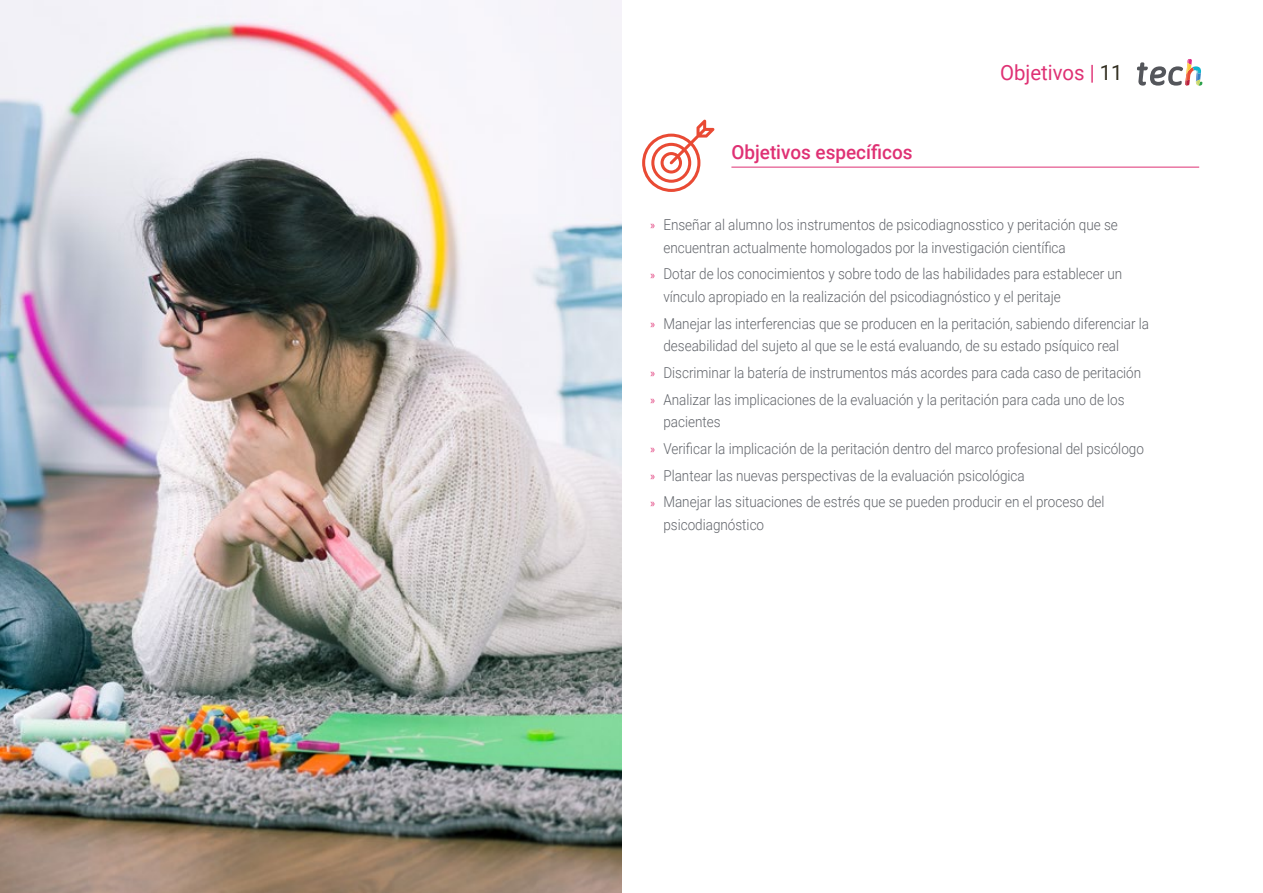
<style>
.page{position:relative;width:1263px;height:893px;background:#fff}
.page>*{position:absolute;margin:0;border:0;box-sizing:border-box;transform-origin:0 0}
.t1{font:21px "Roboto";color:#df3174}
.t2{font:500 19.5px "Roboto";color:#df3174}
.t3{font:300 15px/26.7px "Roboto";color:#61646a;scale:.9 1}
.s1{color:#312e20}
.s2{font-family:"Myriad Pro";font-weight:400;font-size:12px;color:#df3174}
</style>
<div class="page">
<hr style="left:731px;top:167px;width:468px;height:1px;background:#df3174">
<svg style="left:642px;top:120px;width:72px;height:72px"></svg>
<img style="left:0;top:0;width:622px;height:893px">
<svg style="left:1137px;top:59px;width:65px;height:27px"></svg>
<h2 class="t2" style="left:731px;top:138px;width:183px">Objetivos específicos</h2>
<h1 class="t1" style="left:1000px;top:57px;width:124px">Objetivos | <span class="s1">11</span></h1>
<p class="t3" style="left:663px;top:213px;width:506px;line-height:22.5px;text-indent:-13px"><span class="s2">»</span> Enseñar al alumno los instrumentos de psicodiagnosstico y peritación que se encuentran actualmente homologados por la investigación científica</p>
<p class="t3" style="left:663px;top:262px;width:511px;line-height:22.5px;text-indent:-13px"><span class="s2">»</span> Dotar de los conocimientos y sobre todo de las habilidades para establecer un vínculo apropiado en la realización del psicodiagnóstico y el peritaje</p>
<p class="t3" style="left:663px;top:311px;width:541px;line-height:22.5px;text-indent:-13px"><span class="s2">»</span> Manejar las interferencias que se producen en la peritación, sabiendo diferenciar la deseabilidad del sujeto al que se le está evaluando, de su estado psíquico real</p>
<p class="t3" style="left:651px;top:359px;width:547px"><span class="s2">»</span> Discriminar la batería de instrumentos más acordes para cada caso de peritación <span class="s2">»</span> Analizar las implicaciones de la evaluación y la peritación para cada uno de los</p>
<p class="t3" style="left:651px;top:408px;width:550px;text-indent:13px">pacientes<br><span class="s2">»</span> Verificar la implicación de la peritación dentro del marco profesional del psicólogo <span class="s2">»</span> Plantear las nuevas perspectivas de la evaluación psicológica<br><span class="s2">»</span> Manejar las situaciones de estrés que se pueden producir en el proceso del</p>
<p class="t3" style="left:663px;top:511px;width:113px">psicodiagnóstico</p>
</div>
